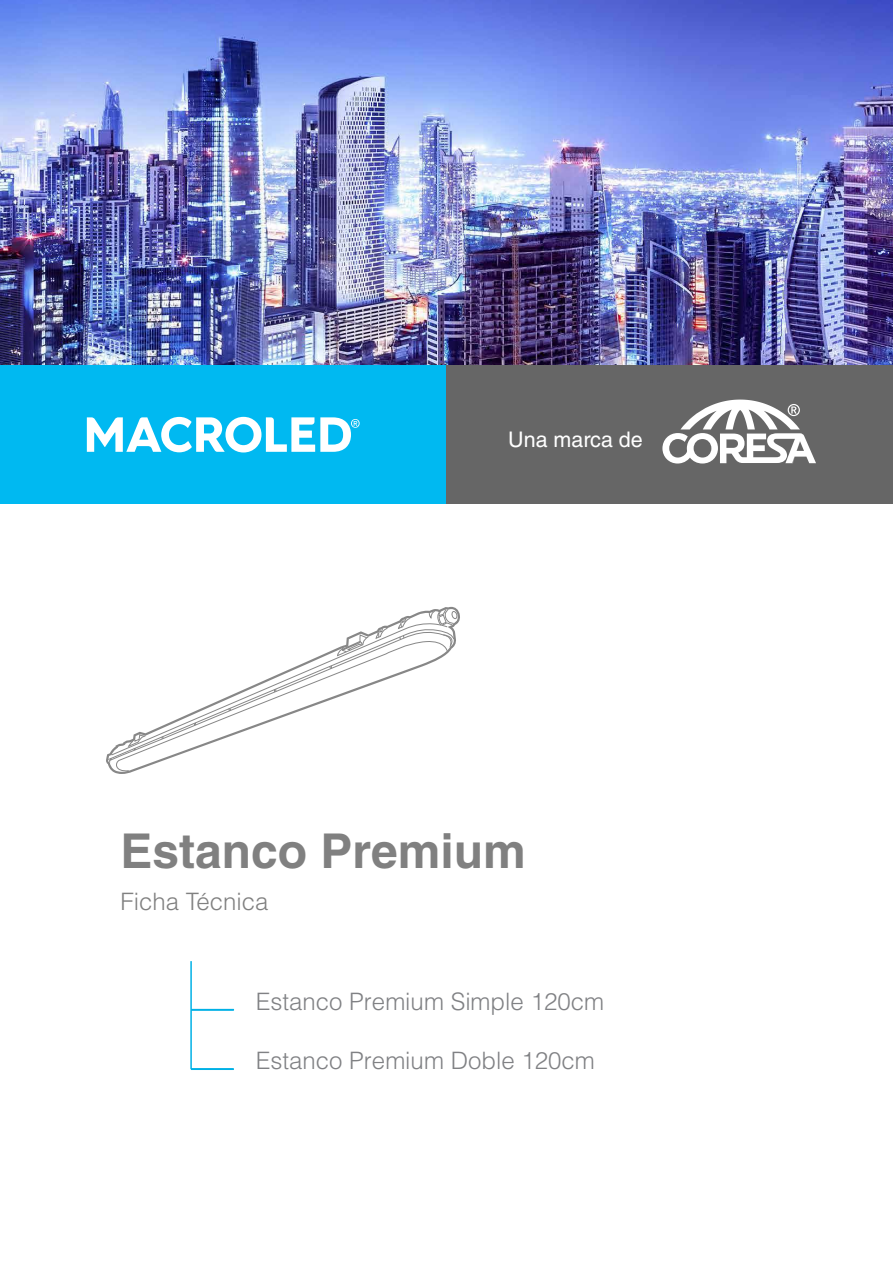
<style>
.page{position:relative;width:893px;height:1263px;background:#fff}
.page>*{position:absolute;margin:0;border:0;box-sizing:border-box;transform-origin:0 0}
.t1{font:700 48px "Helvetica LT Std";color:#808080}
.t2{font:300 24px "Helvetica LT Std";color:#808184}
.t3{font:300 24px "Helvetica LT Std";color:#808080}
.t4{font:21.45px "Helvetica LT Std";color:#fff}
</style>
<div class="page">
<img style="left:0;top:0;width:893px;height:365px">
<div style="left:0;top:365px;width:446px;height:139px;background:#00b9f1"></div>
<svg style="left:87px;top:417px;width:273px;height:35px"></svg>
<div style="left:446px;top:365px;width:447px;height:139px;background:#666"></div>
<svg style="left:662px;top:400px;width:154px;height:63px"></svg>
<hr style="left:191px;top:1009px;width:43px;height:1px;background:#00b1e6">
<hr style="left:190px;top:961px;width:2px;height:108px;background:#00b1e6">
<hr style="left:191px;top:1068px;width:43px;height:2px;background:#00b1e6">
<svg style="left:109px;top:608px;width:348px;height:164px"></svg>
<p class="t4" style="left:508px;top:427px;width:136px">Una marca de</p>
<h1 class="t1" style="left:120px;top:822px;width:407px">Estanco Premium</h1>
<p class="t3" style="left:120px;top:887px;width:150px">Ficha Técnica</p>
<p class="t2" style="left:256px;top:986px;width:350px">Estanco Premium Simple 120cm</p>
<p class="t2" style="left:256px;top:1046px;width:340px">Estanco Premium Doble 120cm</p>
</div>
